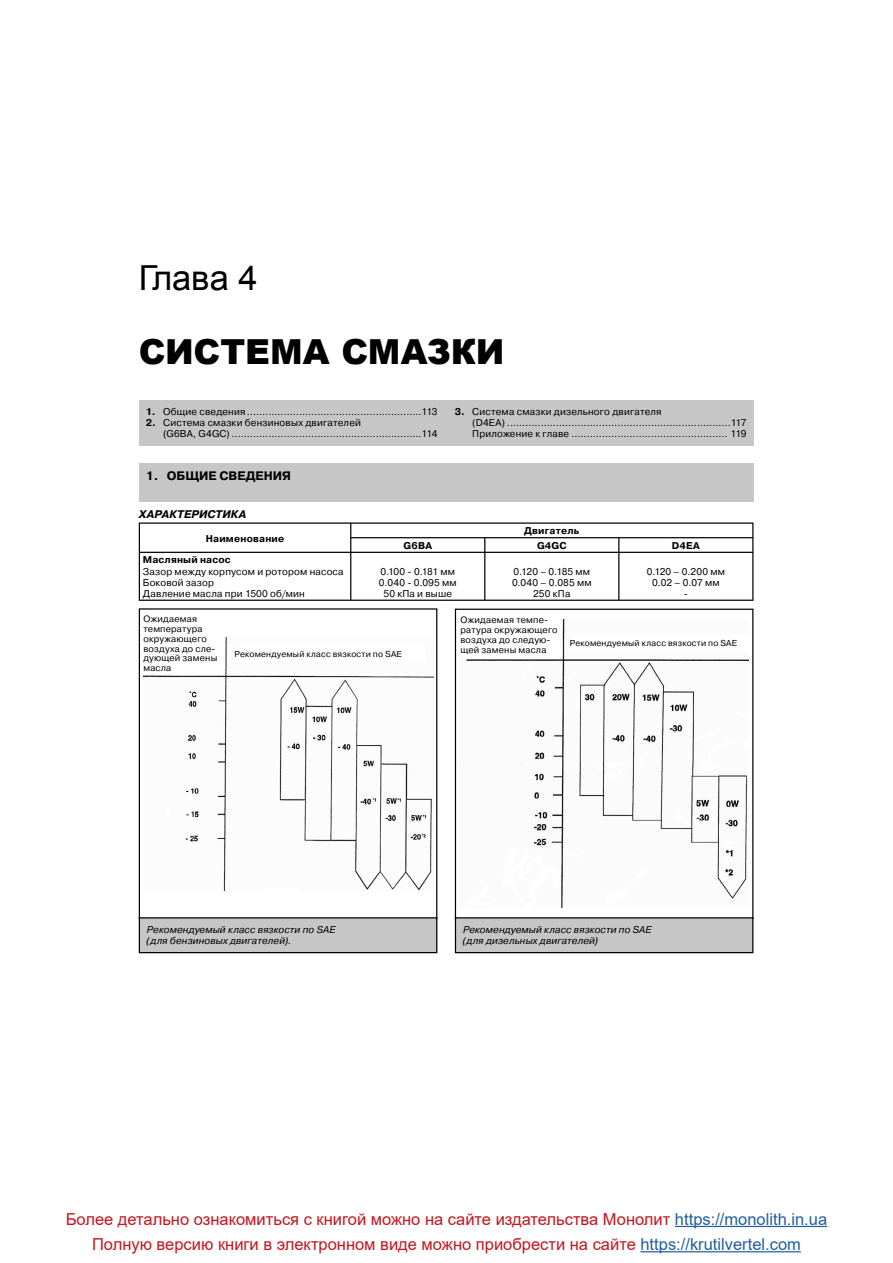
<style>
.page{position:relative;width:893px;height:1263px;background:#fff}
.page>*{position:absolute;margin:0;border:0;box-sizing:border-box;transform-origin:0 0}
.t1{font:900 34.5px "Arial";letter-spacing:-.005em;color:#000}
.t2{font:34.5px "Arial";letter-spacing:-.005em;color:#000}
.t3{font:16.5px "Arial";color:#c4161c}
.t4{font:700 12.3px "Pragmatica C";color:#000}
.t5{font:italic 700 11.1px "Pragmatica C";letter-spacing:.01em;color:#000}
.t6{font:9.9px/11.1px "Pragmatica C";letter-spacing:.015em;color:#000}
.t7{font:italic 9.9px/11.1px "Pragmatica C";letter-spacing:.01em;color:#000}
.t8{font:700 9.9px "Pragmatica C";letter-spacing:.02em;color:#000}
.t9{font:9.3px/9.9px "Pragmatica C";letter-spacing:.02em;color:#000}
.t10{font:8.55px "Pragmatica C";letter-spacing:.025em;color:#000}
.s1{font-weight:700}
.s2{color:#215e9e}
</style>
<div class="page">
<div style="left:139px;top:400px;width:614px;height:46px;background:#c6c6c6"></div>
<div style="left:139px;top:464px;width:614px;height:38px;background:#c6c6c6"></div>
<hr style="left:139px;top:522px;width:212px;height:2px;background:#000">
<svg style="left:139px;top:524px;width:1px;height:28px"></svg>
<hr style="left:351px;top:522px;width:134px;height:2px;background:#000">
<hr style="left:485px;top:522px;width:268px;height:2px;background:#000">
<hr style="left:350px;top:537px;width:135px;height:1px;background:#000">
<svg style="left:350px;top:524px;width:1px;height:28px"></svg>
<hr style="left:485px;top:537px;width:134px;height:1px;background:#000">
<svg style="left:484px;top:538px;width:1px;height:14px"></svg>
<hr style="left:619px;top:537px;width:134px;height:1px;background:#000">
<svg style="left:618px;top:538px;width:1px;height:14px"></svg>
<svg style="left:752px;top:524px;width:1px;height:28px"></svg>
<hr style="left:139px;top:552px;width:212px;height:1px;background:#000">
<hr style="left:139px;top:553px;width:1px;height:47px;background:#000">
<hr style="left:351px;top:552px;width:134px;height:1px;background:#000">
<hr style="left:350px;top:553px;width:1px;height:47px;background:#000">
<hr style="left:485px;top:552px;width:134px;height:1px;background:#000">
<hr style="left:484px;top:553px;width:1px;height:47px;background:#000">
<hr style="left:619px;top:552px;width:134px;height:1px;background:#000">
<hr style="left:618px;top:553px;width:1px;height:47px;background:#000">
<hr style="left:752px;top:553px;width:1px;height:47px;background:#000">
<hr style="left:139px;top:600px;width:614px;height:1px;background:#000">
<img style="left:143px;top:637px;width:290px;height:253px">
<div style="left:139px;top:918px;width:298px;height:35px;background:#c6c6c6"></div>
<div style="left:139px;top:917px;width:298px;height:36px;border:1px solid #000"></div>
<div style="left:234px;top:646px;width:191px;height:15px;background:#fff"></div>
<img style="left:466px;top:620px;width:282px;height:288px">
<div style="left:455px;top:918px;width:298px;height:35px;background:#c6c6c6"></div>
<div style="left:455px;top:917px;width:298px;height:36px;border:1px solid #000"></div>
<div style="left:143px;top:612px;width:81px;height:62px;background:#fff"></div>
<div style="left:570px;top:635px;width:180px;height:15px;background:#fff"></div>
<div style="left:460px;top:612px;width:100px;height:45px;background:#fff"></div>
<hr style="left:640px;top:1251px;width:161px;height:1px;background:#215e9e">
<hr style="left:675px;top:1226px;width:152px;height:1px;background:#215e9e">
<h1 class="t2" style="left:139px;top:255px;width:120px">Глава 4</h1>
<h1 class="t1" style="left:139px;top:327px;width:367px">СИСТЕМА СМАЗКИ</h1>
<p class="t6" style="left:146px;top:406px;width:293px"><span class="s1">1.</span> Общие сведения .........................................................113</p>
<p class="t6" style="left:163px;top:417px;width:276px;text-indent:-17px"><span class="s1">2.</span> Система смазки бензиновых двигателей<br>(G6BA, G4GC) ..............................................................114</p>
<p class="t6" style="left:472px;top:406px;width:276px;text-indent:-17px"><span class="s1">3.</span> Система смазки дизельного двигателя<br>(D4EA) .........................................................................117<br>Приложение к главе ................................................... 119</p>
<p class="t4" style="left:146px;top:469px;width:147px">1. ОБЩИЕ СВЕДЕНИЯ</p>
<p class="t5" style="left:139px;top:508px;width:109px">ХАРАКТЕРИСТИКА</p>
<p class="t8" style="left:206px;top:533px;width:80px">Наименование</p>
<p class="t8" style="left:524px;top:525px;width:57px">Двигатель</p>
<p class="t8" style="left:404px;top:540px;width:30px">G6BA</p>
<p class="t8" style="left:537px;top:540px;width:31px">G4GC</p>
<p class="t8" style="left:672px;top:540px;width:29px">D4EA</p>
<p class="t8" style="left:143px;top:555px;width:89px">Масляный насос</p>
<p class="t6" style="left:143px;top:566px;width:202px">Зазор между корпусом и ротором насоса<br>Боковой зазор<br>Давление масла при 1500 об/мин</p>
<p class="t6" style="left:379px;top:566px;width:79px;text-align:center">0.100 - 0.181 мм<br>0.040 - 0.095 мм<br>50 кПа и выше</p>
<p class="t6" style="left:512px;top:566px;width:81px;text-align:center">0.120 – 0.185 мм<br>0.040 – 0.085 мм<br>250 кПа</p>
<p class="t6" style="left:647px;top:566px;width:80px;text-align:center">0.120 – 0.200 мм<br>0.02 – 0.07 мм<br>-</p>
<p class="t9" style="left:143px;top:614px;width:75px">Ожидаемая температура окружающего воздуха до сле&shy;дующей замены масла</p>
<p class="t10" style="left:234px;top:649px;width:169px">Рекомендуемый класс вязкости по SAE</p>
<p class="t9" style="left:460px;top:615px;width:99px">Ожидаемая темпе&shy;ратура окружающего воздуха до следую&shy;щей замены масла</p>
<p class="t10" style="left:570px;top:638px;width:169px">Рекомендуемый класс вязкости по SAE</p>
<p class="t7" style="left:147px;top:924px;width:190px">Рекомендуемый класс вязкости по SAE (для бензиновых двигателей).</p>
<p class="t7" style="left:463px;top:924px;width:190px">Рекомендуемый класс вязкости по SAE (для дизельных двигателей)</p>
<h2 class="t3" style="left:66px;top:1207px;width:763px">Более детально ознакомиться с книгой можно на сайте издательства Монолит <span class="s2">https://monolith.in.ua</span></h2>
<h2 class="t3" style="left:92px;top:1233px;width:710px">Полную версию книги в электронном виде можно приобрести на сайте <span class="s2">https://krutilvertel.com</span></h2>
</div>
